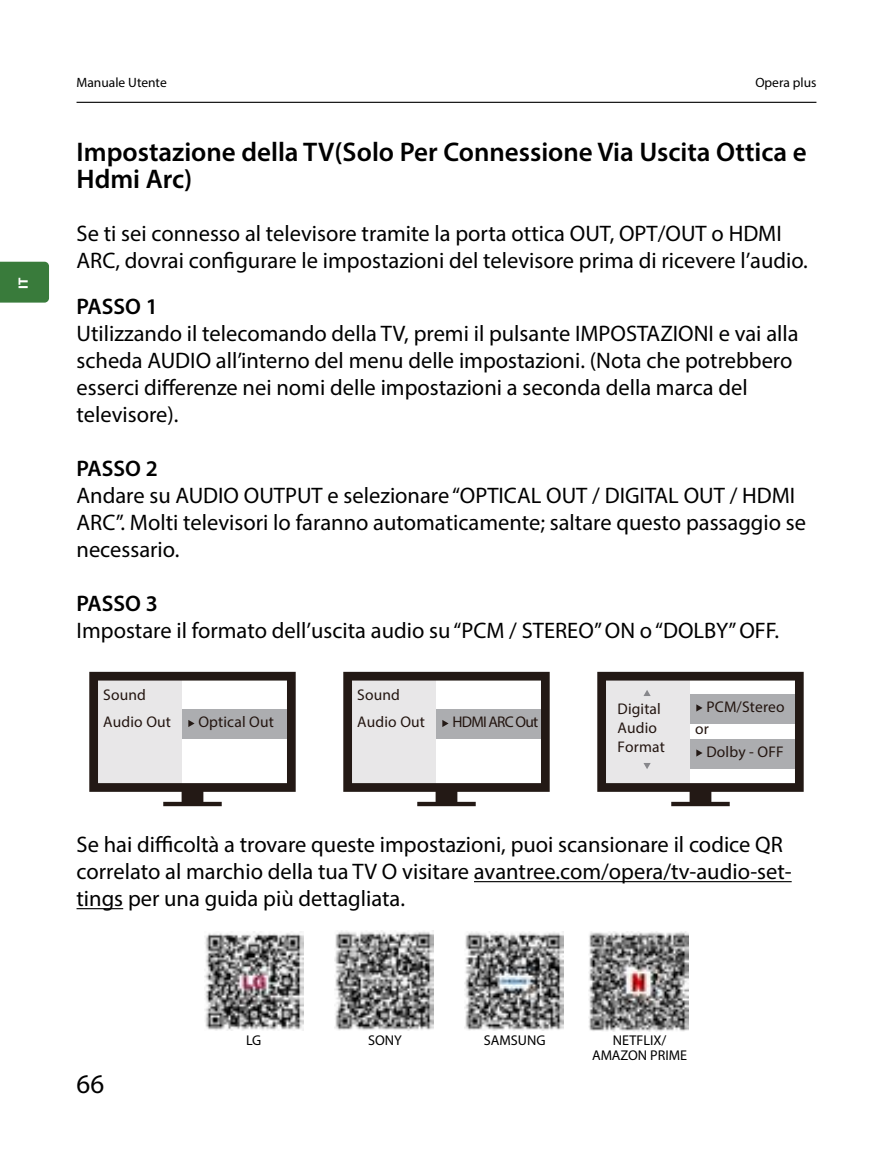
<style>
.page{position:relative;width:893px;height:1149px;background:#fff}
.page>*{position:absolute;margin:0;border:0;box-sizing:border-box;transform-origin:0 0}
.t1{font:600 27px/27px "Myriad Pro";color:#000}
.t2{font:27px "Myriad Pro";color:#000}
.t3{font:22.5px/27px "Myriad Pro";color:#000}
.t4{font:600 22.5px "Myriad Pro";color:#000}
.t5{font:15.53px/27.4px "Myriad Pro";letter-spacing:.01em;color:#231510}
.t6{font:15.53px "Myriad Pro";letter-spacing:-.05em;color:#231510}
.t7{font:14.17px/14.2px "Myriad Pro";color:#000;text-align:center}
.t8{font:13.5px "Myriad Pro";color:#000}
.t9{font:700 13.5px "Myriad Pro";color:#fff}
</style>
<div class="page">
<div style="left:0;top:261px;width:49px;height:41px;background:#397b3b"></div>
<hr style="left:77px;top:102px;width:739px;height:1px;background:#000">
<hr style="left:474px;top:880px;width:318px;height:1px;background:#000">
<hr style="left:77px;top:907px;width:46px;height:1px;background:#000">
<svg style="left:89px;top:671px;width:207px;height:135px"></svg>
<svg style="left:343px;top:671px;width:207px;height:135px"></svg>
<svg style="left:597px;top:671px;width:207px;height:135px"></svg>
<img style="left:204px;top:931px;width:99px;height:99px">
<img style="left:334px;top:930px;width:100px;height:99px">
<img style="left:464px;top:931px;width:100px;height:99px">
<img style="left:589px;top:931px;width:99px;height:99px">
<p class="t9" style="left:15px;top:288px;width:13px;rotate:-90deg">IT</p>
<p class="t8" style="left:77px;top:74px;width:92px">Manuale Utente</p>
<p class="t8" style="left:755px;top:74px;width:63px">Opera plus</p>
<p class="t1" style="left:77px;top:137px;width:732px">Impostazione della TV(Solo Per Connessione Via Uscita Ottica e<br>Hdmi Arc)</p>
<p class="t3" style="left:77px;top:220px;width:733px">Se ti sei connesso al televisore tramite la porta ottica OUT, OPT/OUT o HDMI<br>ARC, dovrai configurare le impostazioni del televisore prima di ricevere l’audio.</p>
<p class="t4" style="left:77px;top:292px;width:83px">PASSO 1</p>
<p class="t3" style="left:77px;top:319px;width:724px">Utilizzando il telecomando della TV, premi il pulsante IMPOSTAZIONI e vai alla scheda AUDIO all’interno del menu delle impostazioni. (Nota che potrebbero esserci differenze nei nomi delle impostazioni a seconda della marca del televisore).</p>
<p class="t4" style="left:77px;top:454px;width:83px">PASSO 2</p>
<p class="t3" style="left:77px;top:481px;width:731px">Andare su AUDIO OUTPUT e selezionare “OPTICAL OUT / DIGITAL OUT / HDMI<br>ARC”. Molti televisori lo faranno automaticamente; saltare questo passaggio se necessario.</p>
<p class="t4" style="left:77px;top:589px;width:83px">PASSO 3</p>
<p class="t3" style="left:77px;top:616px;width:704px">Impostare il formato dell’uscita audio su “PCM / STEREO” ON o “DOLBY” OFF.</p>
<p class="t5" style="left:103px;top:680px;width:69px">Sound<br>Audio Out</p>
<p class="t5" style="left:198px;top:707px;width:77px">Optical Out</p>
<p class="t5" style="left:357px;top:680px;width:69px">Sound<br>Audio Out</p>
<p class="t6" style="left:452px;top:712px;width:87px">HDMI ARC Out</p>
<p class="t5" style="left:618px;top:699px;width:49px;line-height:18.7px">Digital<br>Audio<br>Format</p>
<p class="t5" style="left:706px;top:692px;width:80px">PCM/Stereo</p>
<p class="t5" style="left:706px;top:737px;width:79px">Dolby - OFF</p>
<p class="t5" style="left:695px;top:715px;width:15px">or</p>
<p class="t3" style="left:77px;top:830px;width:717px">Se hai difficoltà a trovare queste impostazioni, puoi scansionare il codice QR correlato al marchio della tua TV O visitare avantree.com/opera/tv-audio-set&shy;tings per una guida più dettagliata.</p>
<p class="t2" style="left:77px;top:1066px;width:29px">66</p>
<p class="t7" style="left:246px;top:1033px;width:17px">LG</p>
<p class="t7" style="left:368px;top:1033px;width:35px">SONY</p>
<p class="t7" style="left:484px;top:1033px;width:63px">SAMSUNG</p>
<p class="t7" style="left:592px;top:1033px;width:97px">NETFLIX/<br>AMAZON PRIME</p>
</div>
